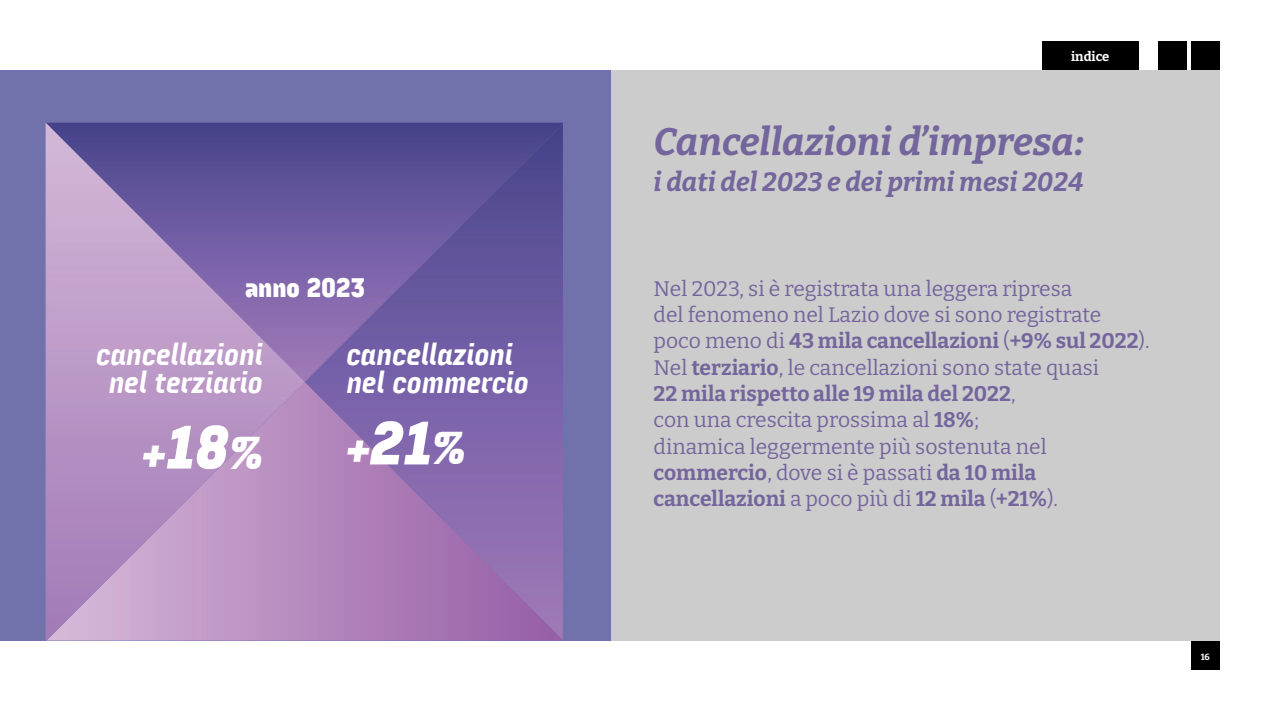
<style>
.page{position:relative;width:1263px;height:723px;background:#fff}
.page>*{position:absolute;margin:0;border:0;box-sizing:border-box;transform-origin:0 0}
.t1{font:46.8px "Audimat 3000 Gras Italique";color:#fff}
.t2{font:italic 700 38.1px "Bitter";color:#74659c}
.t3{font:31.2px/28px "Audimat 3000 Mi gras Italique";color:#fff;text-align:center}
.t4{font:27.3px "Audimat 3000 Gras";color:#fff}
.t5{font:italic 700 26.25px "Bitter";color:#74659c}
.t6{font:21px/26.2px "Bitter";color:#74659c}
.t7{font:700 13.05px "Bitter";color:#fff}
.t8{font:700 9px "Bitter";color:#fff}
.s1{font-size:62.55px}
.s2{font-weight:700}
</style>
<div class="page">
<div style="left:1042px;top:42px;width:97px;height:28px;background:#000"></div>
<div style="left:1191px;top:42px;width:29px;height:28px;background:#000"></div>
<div style="left:1191px;top:642px;width:29px;height:28px;background:#000"></div>
<div style="left:1158px;top:42px;width:29px;height:28px;background:#000"></div>
<div style="left:418px;top:70px;width:802px;height:571px;background:#cdcccd"></div>
<div style="left:0;top:70px;width:610px;height:571px;background:#7172ac"></div>
<img style="left:46px;top:123px;width:517px;height:517px">
<h3 class="t4" style="left:245px;top:271px;width:122px">anno 2023</h3>
<h3 class="t3" style="left:96px;top:340px;width:168px">cancellazioni nel terziario</h3>
<h1 class="t1" style="left:142px;top:424px;width:122px">+<span class="s1">18</span>%</h1>
<h3 class="t3" style="left:346px;top:340px;width:184px;text-align:left">cancellazioni nel commercio</h3>
<h1 class="t1" style="left:346px;top:420px;width:121px">+<span class="s1">21</span>%</h1>
<p class="t7" style="left:1071px;top:46px;width:40px">indice</p>
<h2 class="t2" style="left:654px;top:111px;width:432px">Cancellazioni d’impresa:</h2>
<p class="t5" style="left:654px;top:160px;width:431px">i dati del 2023 e dei primi mesi 2024</p>
<p class="t6" style="left:654px;top:274px;width:497px">Nel 2023, si è registrata una leggera ripresa<br>del fenomeno nel Lazio dove si sono registrate poco meno di <span class="s2">43 mila cancellazioni</span> (<span class="s2">+9% sul 2022</span>).<br>Nel <span class="s2">terziario</span>, le cancellazioni sono state quasi<br><span class="s2">22 mila rispetto alle 19 mila del 2022</span>,<br>con una crescita prossima al <span class="s2">18%</span>;<br>dinamica leggermente più sostenuta nel <span class="s2">commercio</span>, dove si è passati <span class="s2">da 10 mila cancellazioni</span> a poco più di <span class="s2">12 mila</span> (<span class="s2">+21%</span>).</p>
<p class="t8" style="left:1201px;top:649px;width:11px">16</p>
</div>
